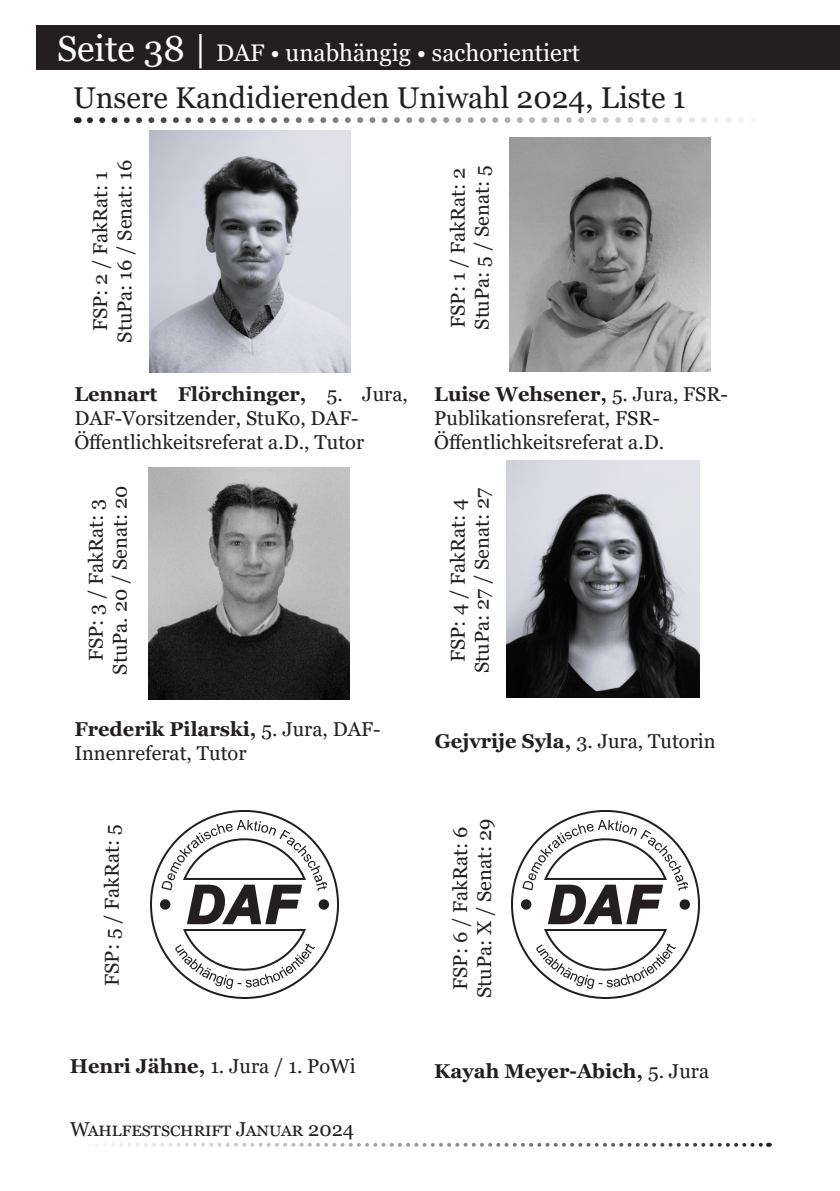
<style>
.page{position:relative;width:840px;height:1191px;background:#fff}
.page>*{position:absolute;margin:0;border:0;box-sizing:border-box;transform-origin:0 0}
.t1{font:30px "Georgia";color:#231f20}
.t2{font:24px "Georgia";color:#fff}
.t3{font:20px/24px "Georgia";color:#231f20}
.t4{font:700 20px "Georgia";color:#231f20}
.s1{font-size:36px}
.s2{font-weight:700}
.s3{font-weight:400}
</style>
<div class="page">
<div style="left:36px;top:25px;width:803px;height:44px;background:#231f20"></div>
<svg style="left:103px;top:1142px;width:665px;height:4px"></svg>
<svg style="left:77px;top:117px;width:663px;height:6px"></svg>
<img style="left:149px;top:130px;width:202px;height:242px">
<img style="left:509px;top:137px;width:201px;height:234px">
<img style="left:148px;top:467px;width:201px;height:232px">
<img style="left:511px;top:810px;width:188px;height:188px">
<img style="left:150px;top:810px;width:188px;height:188px">
<img style="left:506px;top:460px;width:193px;height:237px">
<p class="t2" style="left:57px;top:38px;width:524px"><span class="s1">Seite 38 |</span> DAF • unabhängig • sachorientiert</p>
<p class="t1" style="left:73px;top:79px;width:614px">Unsere Kandidierenden Uniwahl 2024, Liste 1</p>
<p class="t3" style="left:89px;top:331px;width:162px;rotate:-90deg">FSP: 2 / FakRat: 1</p>
<p class="t3" style="left:113px;top:342px;width:184px;rotate:-90deg">StuPa: 16 / Senat: 16</p>
<p class="t3" style="left:74px;top:382px;width:335px"><span class="s2">Lennart Flörchinger,</span> 5. Jura,<br>DAF-Vorsitzender, StuKo, DAF-</p>
<p class="t3" style="left:74px;top:430px;width:291px">Öffentlichkeitsreferat a.D., Tutor</p>
<p class="t3" style="left:108px;top:674px;width:190px;rotate:-90deg">StuPa. 20 / Senat: 20</p>
<p class="t3" style="left:84px;top:661px;width:164px;rotate:-90deg">FSP: 3 / FakRat: 3</p>
<p class="t3" style="left:74px;top:717px;width:308px"><span class="s2">Frederik Pilarski,</span> 5. Jura, DAF-<br>Innenreferat, Tutor</p>
<p class="t3" style="left:100px;top:986px;width:163px;rotate:-90deg">FSP: 5 / FakRat: 5</p>
<p class="t3" style="left:70px;top:1054px;width:287px"><span class="s2">Henri Jähne,</span> 1. Jura / 1. PoWi</p>
<p class="t3" style="left:70px;top:1117px;width:285px">Wahlfestschrift Januar 2024</p>
<p class="t3" style="left:446px;top:328px;width:162px;rotate:-90deg">FSP: 1 / FakRat: 2</p>
<p class="t3" style="left:470px;top:330px;width:165px;rotate:-90deg">StuPa: 5 / Senat: 5</p>
<p class="t3" style="left:434px;top:382px;width:295px"><span class="s2">Luise Wehsener,</span> 5. Jura, FSR-<br>Publikationsreferat, FSR-</p>
<p class="t3" style="left:434px;top:430px;width:231px">Öffentlichkeitsreferat a.D.</p>
<p class="t3" style="left:446px;top:662px;width:164px;rotate:-90deg">FSP: 4 / FakRat: 4</p>
<p class="t3" style="left:470px;top:673px;width:187px;rotate:-90deg">StuPa: 27 / Senat: 27</p>
<p class="t3" style="left:434px;top:730px;width:282px"><span class="s2">Gejvrije Syla,</span> 3. Jura, Tutorin</p>
<p class="t3" style="left:448px;top:989px;width:165px;rotate:-90deg">FSP: 6 / FakRat: 6</p>
<p class="t3" style="left:472px;top:998px;width:181px;rotate:-90deg">StuPa: X / Senat: 29</p>
<p class="t4" style="left:434px;top:1058px;width:276px">Kayah Meyer-Abich, <span class="s3">5. Jura</span></p>
</div>
